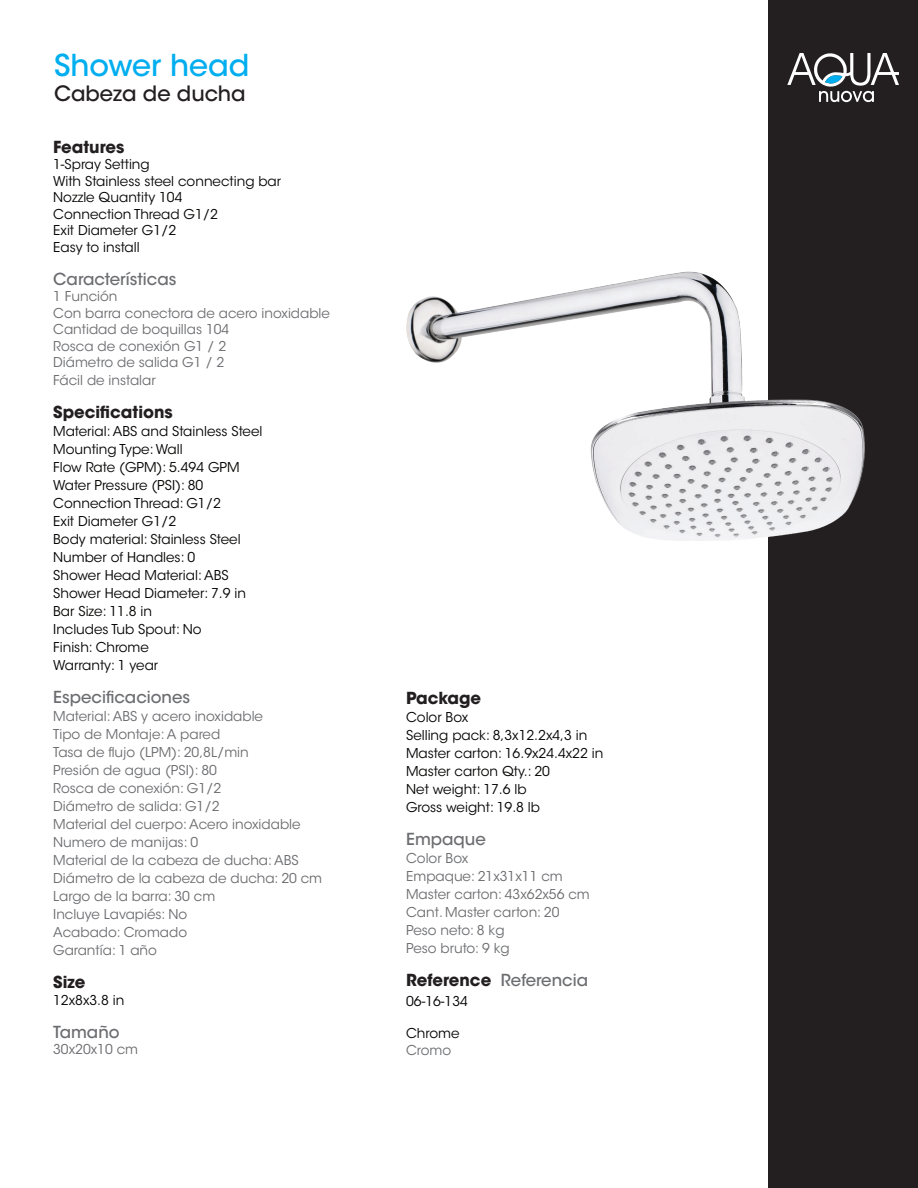
<style>
.page{position:relative;width:918px;height:1188px;background:#fff}
.page>*{position:absolute;margin:0;border:0;box-sizing:border-box;transform-origin:0 0}
.t1{font:500 30px "ITC Avant Garde Std";color:#00aeef}
.t2{font:500 21px "ITC Avant Garde Std";color:#231f20}
.t3{font:500 16.5px "ITC Avant Garde Std";color:#6c6d70}
.t4{font:700 16.5px "ITC Avant Garde Std";color:#231f20}
.t5{font:13.5px/18px "ITC Avant Garde Std";color:#6c6d70}
.t6{font:13.5px/18px "ITC Avant Garde Std";color:#040503}
.t7{font:13.5px "ITC Avant Garde Std";color:#6d6e71}
.s1{font-weight:700;color:#231f20}
</style>
<div class="page">
<div style="left:768px;top:0;width:150px;height:1188px;background:#231f20"></div>
<svg style="left:787px;top:53px;width:112px;height:49px"></svg>
<img style="left:406px;top:271px;width:459px;height:270px">
<h1 class="t1" style="left:54px;top:47px;width:197px">Shower head</h1>
<h2 class="t2" style="left:54px;top:81px;width:193px">Cabeza de ducha</h2>
<p class="t4" style="left:53px;top:136px;width:73px">Features</p>
<p class="t6" style="left:53px;top:156px;width:230px;line-height:16.5px">1-Spray Setting<br>With Stainless steel connecting bar<br>Nozzle Quantity 104<br>Connection Thread G1/2<br>Exit Diameter G1/2<br>Easy to install</p>
<p class="t3" style="left:53px;top:268px;width:125px">Características</p>
<p class="t5" style="left:53px;top:288px;width:278px;line-height:16.5px">1 Función<br>Con barra conectora de acero inoxidable<br>Cantidad de boquillas 104<br>Rosca de conexión G1 / 2<br>Diámetro de salida G1 / 2</p>
<p class="t5" style="left:53px;top:371px;width:104px">Fácil de instalar</p>
<p class="t4" style="left:53px;top:401px;width:121px">Specifications</p>
<p class="t6" style="left:53px;top:422px;width:211px">Material: ABS and Stainless Steel<br>Mounting Type: Wall<br>Flow Rate (GPM): 5.494 GPM<br>Water Pressure (PSI): 80<br>Connection Thread: G1/2<br>Exit Diameter G1/2<br>Body material: Stainless Steel<br>Number of Handles: 0<br>Shower Head Material: ABS<br>Shower Head Diameter: 7.9 in<br>Bar Size: 11.8 in<br>Includes Tub Spout: No<br>Finish: Chrome<br>Warranty: 1 year</p>
<p class="t3" style="left:53px;top:687px;width:139px">Especificaciones</p>
<p class="t5" style="left:53px;top:707px;width:270px">Material: ABS y acero inoxidable<br>Tipo de Montaje: A pared<br>Tasa de flujo (LPM): 20,8L/min<br>Presión de agua (PSI): 80<br>Rosca de conexión: G1/2<br>Diámetro de salida: G1/2<br>Material del cuerpo: Acero inoxidable<br>Numero de manijas: 0<br>Material de la cabeza de ducha: ABS<br>Diámetro de la cabeza de ducha: 20 cm<br>Largo de la barra: 30 cm<br>Incluye Lavapiés: No<br>Acabado: Cromado<br>Garantía: 1 año</p>
<p class="t4" style="left:53px;top:971px;width:34px">Size</p>
<p class="t6" style="left:53px;top:991px;width:73px">12x8x3.8 in</p>
<p class="t3" style="left:53px;top:1021px;width:68px">Tamaño</p>
<p class="t5" style="left:53px;top:1040px;width:86px">30x20x10 cm</p>
<p class="t4" style="left:406px;top:687px;width:77px">Package</p>
<p class="t6" style="left:406px;top:708px;width:199px">Color Box<br>Selling pack: 8,3x12.2x4,3 in<br>Master carton: 16.9x24.4x22 in<br>Master carton Qty.: 20<br>Net weight: 17.6 lb<br>Gross weight: 19.8 lb</p>
<p class="t3" style="left:406px;top:829px;width:81px">Empaque</p>
<p class="t5" style="left:406px;top:849px;width:185px">Color Box<br>Empaque: 21x31x11 cm<br>Master carton: 43x62x56 cm<br>Cant. Master carton: 20<br>Peso neto: 8 kg<br>Peso bruto: 9 kg</p>
<p class="t3" style="left:406px;top:970px;width:183px"><span class="s1">Reference</span> Referencia</p>
<p class="t6" style="left:406px;top:992px;width:63px">06-16-134</p>
<p class="t6" style="left:406px;top:1025px;width:55px">Chrome</p>
<p class="t7" style="left:406px;top:1042px;width:47px">Cromo</p>
</div>
